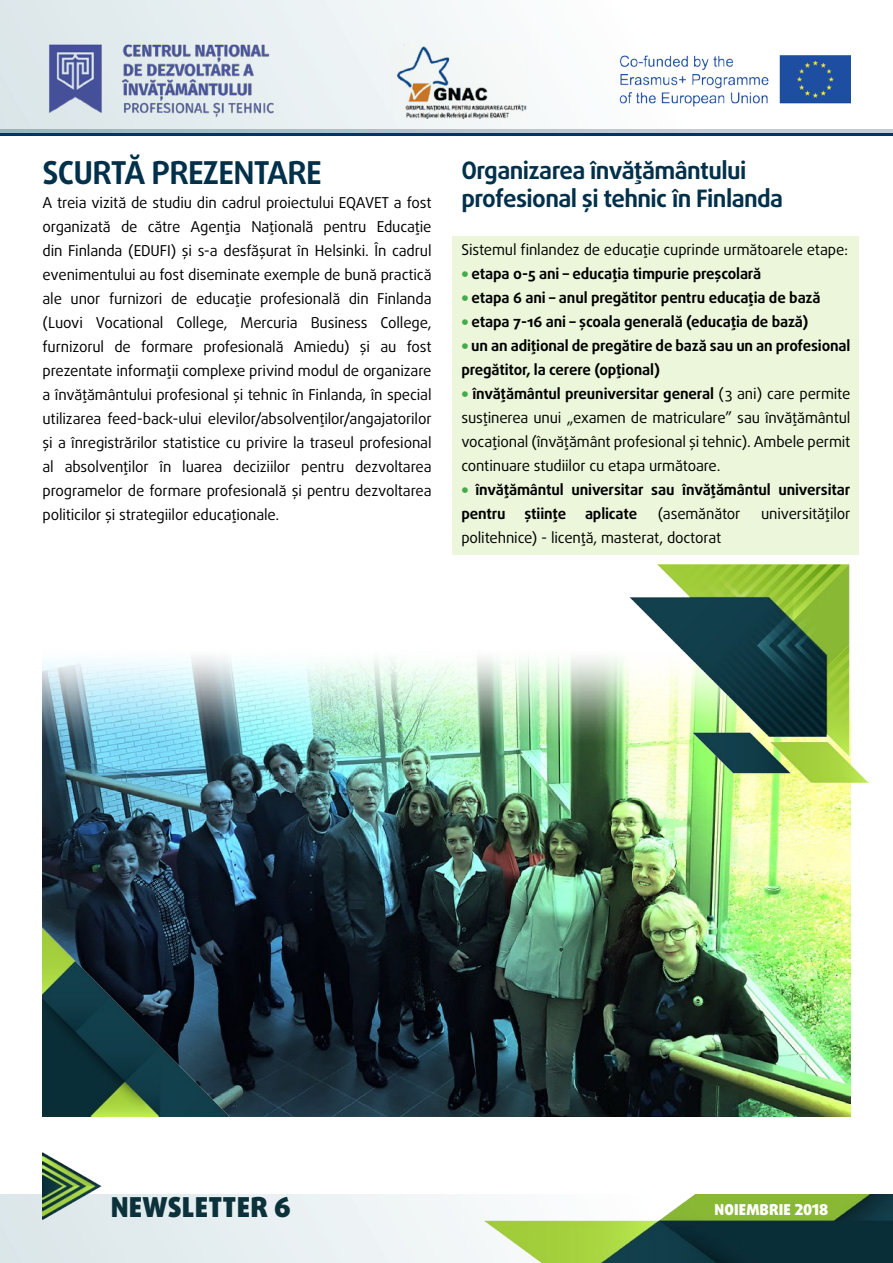
<style>
.page{position:relative;width:893px;height:1263px;background:#fff}
.page>*{position:absolute;margin:0;border:0;box-sizing:border-box;transform-origin:0 0}
.t1{font:700 31.5px "Daxline Pro";color:#00304a}
.t2{font:900 27.45px "Daxline Pro";letter-spacing:.01em;color:#0b313b}
.t3{font:700 24px/28.8px "Daxline Pro";letter-spacing:-.025em;color:#00304a}
.t4{font:15px/24px "Daxline Pro";letter-spacing:-.01em;color:#000;text-align:justify}
.t5{font:700 15px/24px "Daxline Pro";letter-spacing:-.01em;color:#000}
.t6{font:900 15px "Daxline Pro";letter-spacing:.01em;color:#fff}
.s1{font-weight:900;color:#41ad49}
.s2{font-weight:700}
</style>
<div class="page">
<div style="left:453px;top:236px;width:406px;height:319px;background:#ebf6da"></div>
<img style="left:0;top:1195px;width:483px;height:68px">
<img style="left:483px;top:1195px;width:410px;height:68px">
<div style="left:0;top:129px;width:893px;height:7px;background:#003469"></div>
<img style="left:0;top:0;width:893px;height:133px">
<img style="left:43px;top:43px;width:807px;height:75px">
<img style="left:43px;top:1153px;width:58px;height:67px">
<img style="left:43px;top:657px;width:807px;height:459px">
<img style="left:629px;top:564px;width:240px;height:219px">
<img style="left:43px;top:926px;width:187px;height:190px">
<h1 class="t1" style="left:43px;top:152px;width:68px">SCURTĂ</h1>
<h1 class="t1" style="left:152px;top:152px;width:18px">PREZENTARE</h1>
<p class="t4" style="left:43px;top:191px;width:391px">A treia vizită de studiu din cadrul proiectului EQAVET a fost organizată de către Agenția Națională pentru Educație din Finlanda (EDUFI) și s-a desfășurat în Helsinki. În cadrul evenimentului au fost diseminate exemple de bună practică ale unor furnizori de educație profesională din Finlanda (Luovi Vocational College, Mercuria Business College, furnizorul de formare profesională Amiedu) și au fost prezentate informații complexe privind modul de organizare a învățământului profesional și tehnic în Finlanda, în special utilizarea feed-back-ului elevilor/absolvenților/angajatorilor și a înregistrărilor statistice cu privire la traseul profesional al absolvenților în luarea deciziilor pentru dezvoltarea programelor de formare profesională și pentru dezvoltarea politicilor și strategiilor educaționale.</p>
<h3 class="t3" style="left:461px;top:156px;width:323px">Organizarea învățământului profesional și tehnic în Finlanda</h3>
<p class="t4" style="left:461px;top:238px;width:389px">Sistemul finlandez de educație cuprinde următoarele etape:</p>
<p class="t5" style="left:461px;top:262px;width:301px"><span class="s1">•</span> etapa 0-5 ani – educația timpurie preșcolară</p>
<p class="t5" style="left:461px;top:286px;width:361px"><span class="s1">•</span> etapa 6 ani – anul pregătitor pentru educația de bază</p>
<p class="t5" style="left:461px;top:310px;width:348px"><span class="s1">•</span> etapa 7-16 ani – școala generală (educația de bază)</p>
<p class="t5" style="left:461px;top:334px;width:390px"><span class="s1">•</span> un an adițional de pregătire de bază sau un an profesional pregătitor, la cerere (opțional)</p>
<p class="t4" style="left:461px;top:382px;width:391px"><span class="s1">•</span> <span class="s2">învățământul preuniversitar general</span> (3 ani) care permite susținerea unui „examen de matriculare” sau învățământul vocațional (învățământ profesional și tehnic). Ambele permit continuare studiilor cu etapa următoare.</p>
<p class="t5" style="left:461px;top:478px;width:391px"><span class="s1">•</span> învățământul universitar sau învățământul universitar pentru</p>
<p class="t5" style="left:524px;top:502px;width:43px">științe</p>
<p class="t5" style="left:585px;top:502px;width:54px">aplicate</p>
<p class="t4" style="left:658px;top:502px;width:84px">(asemănător</p>
<p class="t4" style="left:761px;top:502px;width:91px">universităților</p>
<p class="t4" style="left:461px;top:526px;width:261px">politehnice) - licență, masterat, doctorat</p>
<h2 class="t2" style="left:111px;top:1188px;width:182px">NEWSLETTER 6</h2>
<p class="t6" style="left:714px;top:1199px;width:115px">NOIEMBRIE 2018</p>
</div>
